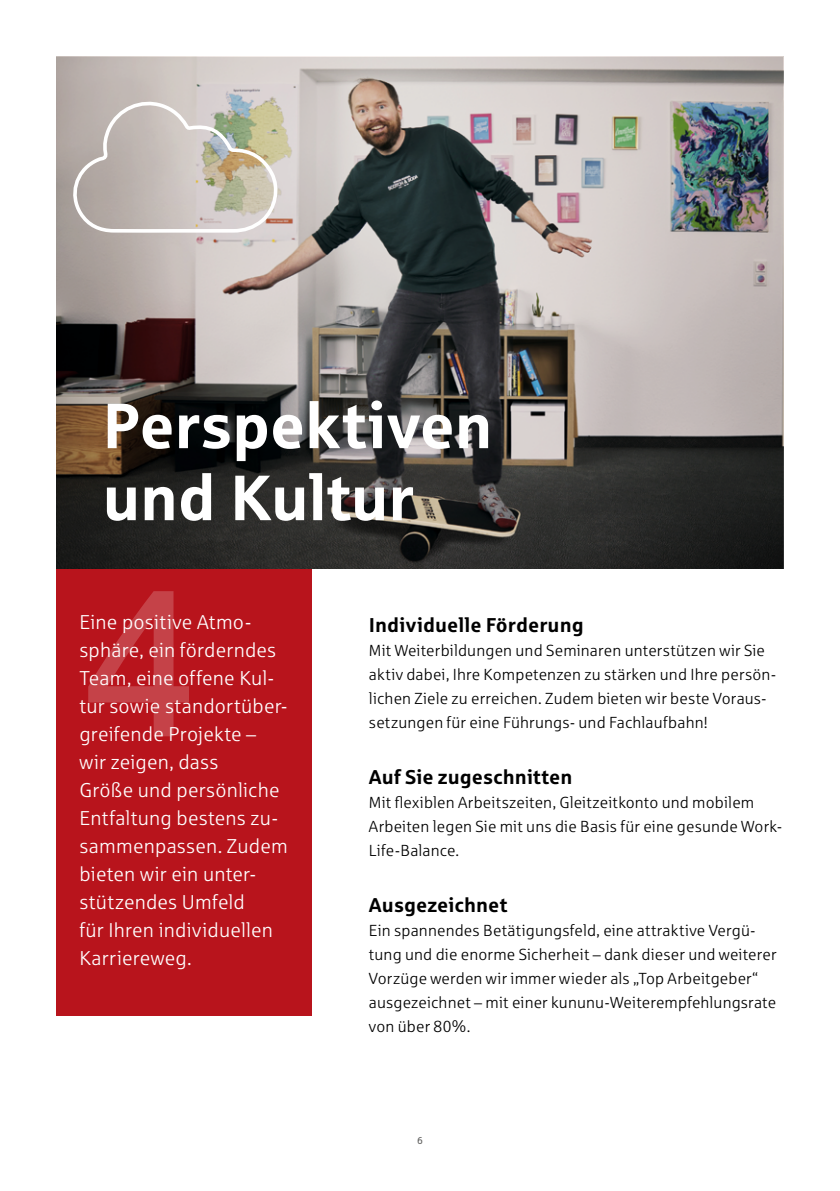
<style>
.page{position:relative;width:840px;height:1191px;background:#fff}
.page>*{position:absolute;margin:0;border:0;box-sizing:border-box;transform-origin:0 0}
.t1{font:208.8px "Sparkasse Rg";color:#fff}
.t2{font:700 64px/72px "Sparkasse Rg";letter-spacing:-.01em;color:#fff}
.t3{font:20px/28px "Sparkasse Lt";letter-spacing:.01em;color:#fff}
.t4{font:700 20px "Sparkasse Rg";color:#000}
.t5{font:16px/24px "Sparkasse Lt";letter-spacing:.01em;color:#000}
.t6{font:10px "Sparkasse Rg";color:#626261}
</style>
<div class="page">
<div style="left:57px;top:568px;width:255px;height:448px;background:#b8141c"></div>
<img style="left:57px;top:57px;width:725px;height:511px">
<svg style="left:64px;top:99px;width:220px;height:135px"></svg>
<h2 class="t2" style="left:102px;top:387px;width:392px">Perspektiven und Kultur</h2>
<h1 class="t1" style="left:79px;top:535px;width:122px">4</h1>
<p class="t3" style="left:79px;top:608px;width:210px">Eine positive Atmo&shy;sphäre, ein förderndes<br>Team, eine offene Kul&shy;tur sowie standortüber&shy;greifende Projekte – wir zeigen, dass<br>Größe und persönliche<br>Entfaltung bestens zu&shy;sammenpassen. Zudem bieten wir ein unter&shy;stützendes Umfeld<br>für Ihren individuellen<br>Karriereweg.</p>
<p class="t4" style="left:369px;top:612px;width:216px">Individuelle Förderung</p>
<p class="t5" style="left:369px;top:638px;width:408px">Mit Weiterbildungen und Seminaren unterstützen wir Sie aktiv dabei, Ihre Kompetenzen zu stärken und Ihre persön&shy;lichen Ziele zu erreichen. Zudem bieten wir beste Voraus&shy;setzungen für eine Führungs- und Fachlaufbahn!</p>
<p class="t4" style="left:369px;top:764px;width:205px">Auf Sie zugeschnitten</p>
<p class="t5" style="left:369px;top:790px;width:414px">Mit flexiblen Arbeitszeiten, Gleitzeitkonto und mobilem<br>Arbeiten legen Sie mit uns die Basis für eine gesunde Work-<br>Life-Balance.</p>
<p class="t4" style="left:369px;top:892px;width:140px">Ausgezeichnet</p>
<p class="t5" style="left:369px;top:918px;width:409px">Ein spannendes Betätigungsfeld, eine attraktive Vergü&shy;tung und die enorme Sicherheit – dank dieser und weiterer Vorzüge werden wir immer wieder als „Top Arbeitgeber“ ausgezeichnet – mit einer kununu-Weiterempfehlungsrate von über 80%.</p>
<p class="t6" style="left:417px;top:1134px;width:7px">6</p>
</div>
